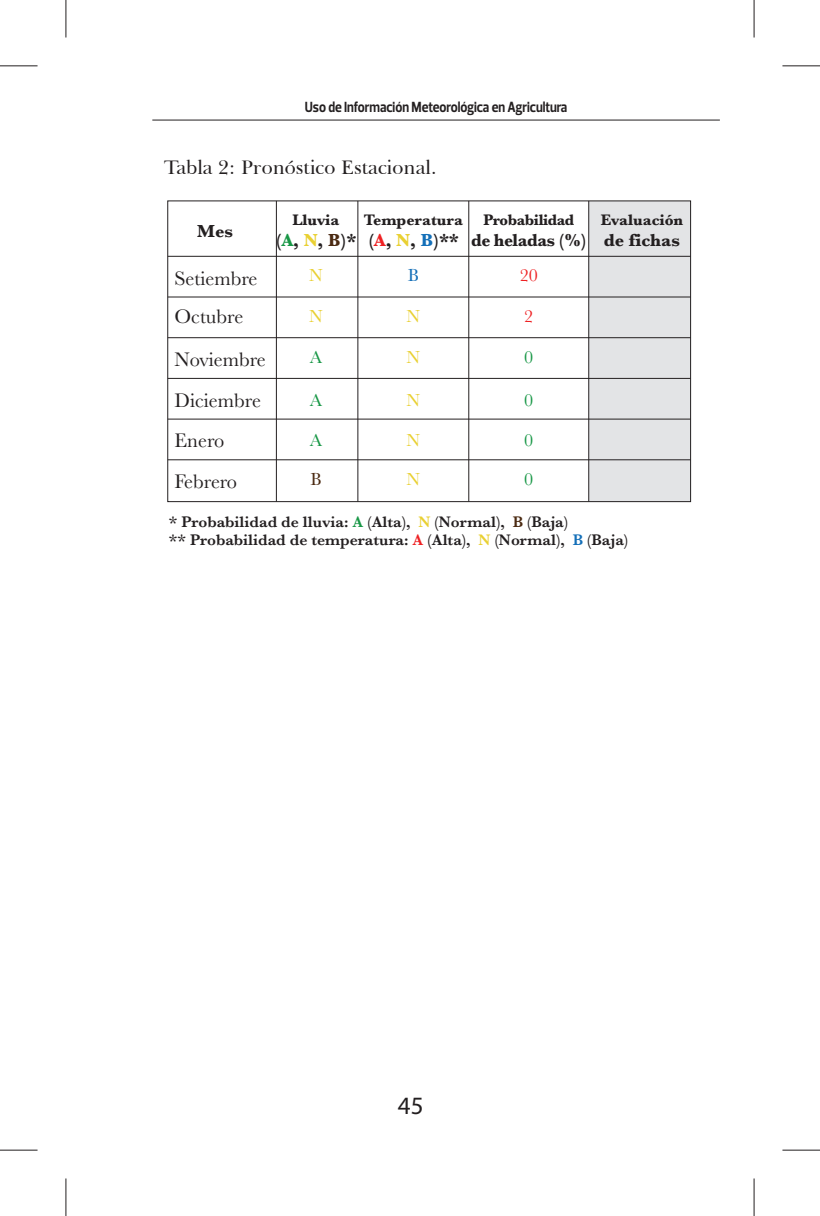
<style>
.page{position:relative;width:820px;height:1216px;background:#fff}
.page>*{position:absolute;margin:0;border:0;box-sizing:border-box;transform-origin:0 0}
.t1{font:25px "Myriad Pro";color:#231f20}
.t2{font:20.25px/40.8px "Baskerville";color:#231f20}
.t3{font:20px "Baskerville BT";color:#231f20}
.t4{font:700 18px "Baskerville";color:#231f20}
.t5{font:700 18px "Baskerville";letter-spacing:-.025em;color:#231f20;scale:.96 1}
.t6{font:18px/38.5px "Baskerville";color:#e9d032}
.t7{font:18px/38.5px "Baskerville";color:#189746}
.t8{font:18px "Baskerville";color:#ee2123}
.t9{font:18px "Baskerville";color:#4b2a12}
.t10{font:18px "Baskerville";color:#146fb8}
.t11{font:600 15.75px/19px "Baskerville";color:#231f20}
.t12{font:700 15.75px "Baskerville";color:#231f20}
.t13{font:700 15.75px "Baskerville";letter-spacing:-.025em;color:#231f20;scale:.96 1}
.t14{font:700 15px "Prelo";color:#231f20;scale:.85 1}
.s1{color:#189746}
.s2{color:#e9d032}
.s3{color:#4b2a12}
.s4{color:#ee2123}
.s5{color:#146fb8}
</style>
<div class="page">
<hr style="left:152px;top:120px;width:567px;height:1px;background:#231f20">
<div style="left:588px;top:201px;width:102px;height:301px;background:#e3e4e6"></div>
<div style="left:167px;top:201px;width:523px;height:301px;border:1px solid #231f20"></div>
<hr style="left:168px;top:256px;width:522px;height:1px;background:#231f20">
<hr style="left:168px;top:297px;width:522px;height:1px;background:#231f20">
<hr style="left:168px;top:337px;width:522px;height:1px;background:#231f20">
<hr style="left:168px;top:378px;width:522px;height:1px;background:#231f20">
<hr style="left:168px;top:419px;width:522px;height:1px;background:#231f20">
<hr style="left:168px;top:459px;width:522px;height:1px;background:#231f20">
<hr style="left:276px;top:201px;width:1px;height:301px;background:#231f20">
<hr style="left:468px;top:201px;width:1px;height:301px;background:#231f20">
<hr style="left:588px;top:201px;width:1px;height:301px;background:#231f20">
<hr style="left:357px;top:201px;width:1px;height:301px;background:#231f20">
<hr style="left:0;top:65px;width:38px;height:1px;background:#231f20">
<hr style="left:782px;top:65px;width:37px;height:1px;background:#231f20">
<hr style="left:0;top:1150px;width:38px;height:1px;background:#231f20">
<hr style="left:782px;top:1150px;width:37px;height:1px;background:#231f20">
<hr style="left:65px;top:0;width:1px;height:37px;background:#231f20">
<hr style="left:65px;top:1178px;width:1px;height:38px;background:#231f20">
<hr style="left:753px;top:0;width:1px;height:37px;background:#231f20">
<hr style="left:753px;top:1178px;width:1px;height:38px;background:#231f20">
<p class="t14" style="left:304px;top:98px;width:310px">Uso de Información Meteorológica en Agricultura</p>
<p class="t3" style="left:164px;top:153px;width:274px">Tabla 2: Pronóstico Estacional.</p>
<p class="t4" style="left:197px;top:219px;width:37px">Mes</p>
<p class="t12" style="left:292px;top:209px;width:48px">Lluvia</p>
<p class="t4" style="left:275px;top:228px;width:82px">(<span class="s1">A</span>, <span class="s2">N</span>, <span class="s3">B</span>)*</p>
<p class="t12" style="left:363px;top:209px;width:101px">Temperatura</p>
<p class="t4" style="left:368px;top:228px;width:92px">(<span class="s4">A</span>, <span class="s2">N</span>, <span class="s5">B</span>)**</p>
<p class="t13" style="left:483px;top:209px;width:96px">Probabilidad</p>
<p class="t5" style="left:471px;top:228px;width:122px">de heladas (%)</p>
<p class="t12" style="left:600px;top:209px;width:84px">Evaluación</p>
<p class="t4" style="left:603px;top:228px;width:78px">de fichas</p>
<p class="t10" style="left:407px;top:264px;width:13px">B</p>
<p class="t6" style="left:406px;top:297px;width:15px">N</p>
<p class="t6" style="left:406px;top:338px;width:15px">N</p>
<p class="t6" style="left:406px;top:381px;width:15px">N</p>
<p class="t6" style="left:406px;top:421px;width:15px">N<br>N</p>
<p class="t6" style="left:309px;top:256px;width:15px">N</p>
<p class="t6" style="left:309px;top:297px;width:15px">N</p>
<p class="t7" style="left:310px;top:338px;width:14px">A</p>
<p class="t7" style="left:310px;top:381px;width:14px">A</p>
<p class="t7" style="left:310px;top:421px;width:14px">A</p>
<p class="t9" style="left:310px;top:467px;width:13px">B</p>
<p class="t8" style="left:519px;top:264px;width:20px">20</p>
<p class="t8" style="left:524px;top:305px;width:11px">2</p>
<p class="t7" style="left:524px;top:338px;width:11px">0</p>
<p class="t7" style="left:524px;top:381px;width:11px">0</p>
<p class="t7" style="left:524px;top:421px;width:11px">0<br>0</p>
<p class="t11" style="left:169px;top:512px;width:460px">* Probabilidad de lluvia: <span class="s1">A</span> (Alta), <span class="s2">N</span> (Normal), <span class="s3">B</span> (Baja)<br>** Probabilidad de temperatura: <span class="s4">A</span> (Alta), <span class="s2">N</span> (Normal), <span class="s5">B</span> (Baja)</p>
<p class="t2" style="left:174px;top:259px;width:84px;line-height:38.5px">Setiembre<br>Octubre</p>
<p class="t2" style="left:174px;top:339px;width:93px">Noviembre<br>Diciembre<br>Enero<br>Febrero</p>
<h1 class="t1" style="left:397px;top:1090px;width:27px">45</h1>
</div>
